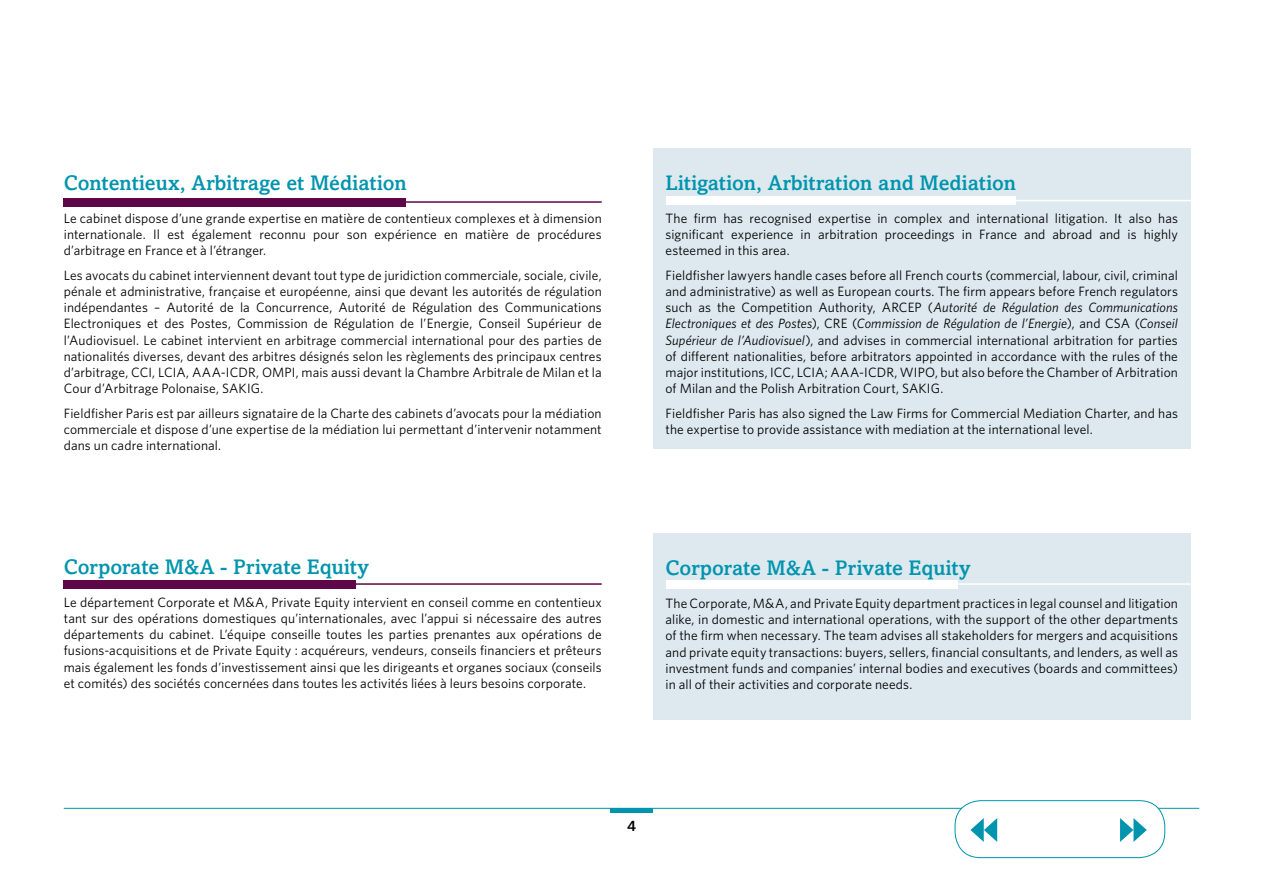
<style>
.page{position:relative;width:1263px;height:893px;background:#fff}
.page>*{position:absolute;margin:0;border:0;box-sizing:border-box;transform-origin:0 0}
.t1{font:500 21px "Amasis MT Pro";letter-spacing:-.005em;color:#0094ae}
.t2{font:600 15px "Whitney";color:#000}
.t3{font:13.5px/16.2px "Whitney";letter-spacing:.01em;color:#000;text-align:justify}
.s1{font-style:italic}
</style>
<div class="page">
<hr style="left:64px;top:808px;width:1135px;height:1px;background:#0094ae">
<hr style="left:610px;top:808px;width:43px;height:4px;background:#0094ae">
<div style="left:955px;top:801px;width:210px;height:57px;background:#fff;border-radius:26px"></div>
<div style="left:955px;top:800px;width:210px;height:58px;border:1px solid #0094ae;border-radius:26px"></div>
<svg style="left:970px;top:818px;width:27px;height:24px"></svg>
<svg style="left:1120px;top:818px;width:27px;height:24px"></svg>
<div style="left:653px;top:149px;width:538px;height:300px;background:#dde9ef"></div>
<div style="left:653px;top:533px;width:538px;height:187px;background:#dde9ef"></div>
<div style="left:666px;top:580px;width:292px;height:9px;background:#fff"></div>
<div style="left:64px;top:580px;width:292px;height:9px;background:#5d0749"></div>
<div style="left:64px;top:198px;width:342px;height:9px;background:#5d0749"></div>
<div style="left:666px;top:197px;width:350px;height:8px;background:#fff"></div>
<hr style="left:666px;top:200px;width:532px;height:1px;background:#fff">
<hr style="left:666px;top:583px;width:525px;height:2px;background:#fff">
<hr style="left:64px;top:583px;width:538px;height:2px;background:#5d0749">
<hr style="left:64px;top:201px;width:538px;height:2px;background:#5d0749">
<h1 class="t1" style="left:64px;top:170px;width:344px">Contentieux, Arbitrage et Médiation</h1>
<p class="t3" style="left:64px;top:210px;width:539px">Le cabinet dispose d’une grande expertise en matière de contentieux complexes et à dimension internationale. Il est également reconnu pour son expérience en matière de procédures d’arbitrage en France et à l’étranger.</p>
<p class="t3" style="left:64px;top:267px;width:539px">Les avocats du cabinet interviennent devant tout type de juridiction commerciale, sociale, civile, pénale et administrative, française et européenne, ainsi que devant les autorités de régulation indépendantes – Autorité de la Concurrence, Autorité de Régulation des Communications Electroniques et des Postes, Commission de Régulation de l’Energie, Conseil Supérieur de l’Audiovisuel. Le cabinet intervient en arbitrage commercial international pour des parties de nationalités diverses, devant des arbitres désignés selon les règlements des principaux centres d’arbitrage, CCI, LCIA, AAA-ICDR, OMPI, mais aussi devant la Chambre Arbitrale de Milan et la Cour d’Arbitrage Polonaise, SAKIG.</p>
<p class="t3" style="left:64px;top:405px;width:539px">Fieldfisher Paris est par ailleurs signataire de la Charte des cabinets d’avocats pour la médiation commerciale et dispose d’une expertise de la médiation lui permettant d’intervenir notamment dans un cadre international.</p>
<h1 class="t1" style="left:64px;top:554px;width:307px">Corporate M&amp;A - Private Equity</h1>
<p class="t3" style="left:64px;top:594px;width:539px">Le département Corporate et M&amp;A, Private Equity intervient en conseil comme en contentieux tant sur des opérations domestiques qu’internationales, avec l’appui si nécessaire des autres départements du cabinet. L’équipe conseille toutes les parties prenantes aux opérations de fusions-acquisitions et de Private Equity : acquéreurs, vendeurs, conseils financiers et prêteurs mais également les fonds d’investissement ainsi que les dirigeants et organes sociaux (conseils et comités) des sociétés concernées dans toutes les activités liées à leurs besoins corporate.</p>
<h1 class="t1" style="left:665px;top:170px;width:352px">Litigation, Arbitration and Mediation</h1>
<p class="t3" style="left:665px;top:210px;width:514px">The firm has recognised expertise in complex and international litigation. It also has significant experience in arbitration proceedings in France and abroad and is highly esteemed in this area.</p>
<p class="t3" style="left:665px;top:267px;width:514px">Fieldfisher lawyers handle cases before all French courts (commercial, labour, civil, criminal and administrative) as well as European courts. The firm appears before French regulators such as the Competition Authority, ARCEP (<span class="s1">Autorité de Régulation des Communications Electroniques et des Postes</span>), CRE (<span class="s1">Commission de Régulation de l’Energie</span>), and CSA (<span class="s1">Conseil Supérieur de l’Audiovisuel</span>), and advises in commercial international arbitration for parties of different nationalities, before arbitrators appointed in accordance with the rules of the major institutions, ICC, LCIA; AAA-ICDR, WIPO, but also before the Chamber of Arbitration of Milan and the Polish Arbitration Court, SAKIG.</p>
<p class="t3" style="left:665px;top:405px;width:514px">Fieldfisher Paris has also signed the Law Firms for Commercial Mediation Charter, and has the expertise to provide assistance with mediation at the international level.</p>
<h1 class="t1" style="left:665px;top:555px;width:307px">Corporate M&amp;A - Private Equity</h1>
<p class="t3" style="left:665px;top:595px;width:514px">The Corporate, M&amp;A, and Private Equity department practices in legal counsel and litigation alike, in domestic and international operations, with the support of the other departments of the firm when necessary. The team advises all stakeholders for mergers and acquisitions and private equity transactions: buyers, sellers, financial consultants, and lenders, as well as investment funds and companies’ internal bodies and executives (boards and committees) in all of their activities and corporate needs.</p>
<p class="t2" style="left:627px;top:816px;width:10px">4</p>
</div>
